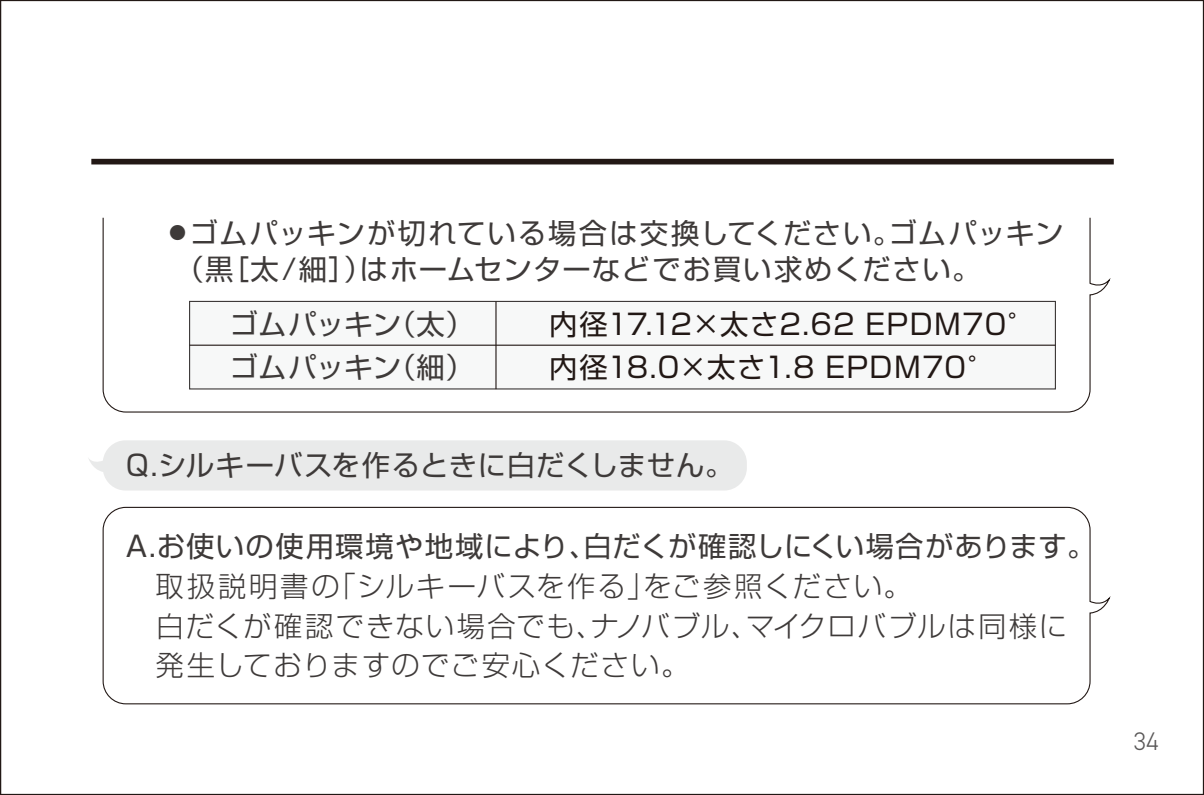
<style>
.page{position:relative;width:1204px;height:795px;background:#fff}
.page>*{position:absolute;margin:0;border:0;box-sizing:border-box;transform-origin:0 0}
.t1{font:28.4px "Shin Go Pro";letter-spacing:.035em;color:#3e3a39}
.t2{font:28.4px/36.8px "Shin Go Pro";letter-spacing:.055em;color:#3e3a39}
.t3{font:28.4px "Shin Go Pro";letter-spacing:.045em;color:#221815}
.t4{font:300 28.4px "Shin Go Pro";letter-spacing:.065em;color:#3e3a39}
.t5{font:300 28.4px "Shin Go Pro";letter-spacing:.09em;color:#3e3a39}
.t6{font:300 28.4px "Shin Go Pro";letter-spacing:.045em;color:#3e3a39}
.t7{font:300 25.6px "DIN2014";color:#595757}
</style>
<div class="page">
<div style="left:88px;top:440px;width:658px;height:50px;background:#e9eaea"></div>
<svg style="left:102px;top:506px;width:1008px;height:199px"></svg>
<svg style="left:102px;top:217px;width:1007px;height:196px"></svg>
<div style="left:91px;top:159px;width:1022px;height:5px;background:#221815"></div>
<p class="t2" style="left:169px;top:211px;width:895px"><sup>●</sup> ゴムパッキンが切れている場合は交換してください。ゴムパッキン（黒［太/細］）はホームセンターなどでお買い求めください。</p>
<p class="t1" style="left:229px;top:300px;width:246px">ゴムパッキン（太）</p>
<p class="t3" style="left:549px;top:300px;width:488px">内径17.12×太さ2.62 EPDM70°</p>
<p class="t1" style="left:229px;top:344px;width:246px">ゴムパッキン（細）</p>
<p class="t3" style="left:549px;top:344px;width:448px">内径18.0×太さ1.8 EPDM70°</p>
<p class="t1" style="left:126px;top:442px;width:609px">Q.シルキーバスを作るときに白だくしません。</p>
<p class="t1" style="left:126px;top:523px;width:970px">A.お使いの使用環境や地域により、白だくが確認しにくい場合があります。</p>
<p class="t5" style="left:126px;top:563px;width:787px">　取扱説明書の「シルキーバスを作る」をご参照ください。</p>
<p class="t4" style="left:156px;top:602px;width:912px">白だくが確認できない場合でも、ナノバブル、マイクロバブルは同様に</p>
<p class="t6" style="left:126px;top:642px;width:565px">　発生しておりますのでご安心ください。</p>
<p class="t7" style="left:1133px;top:726px;width:27px">34</p>
</div>
